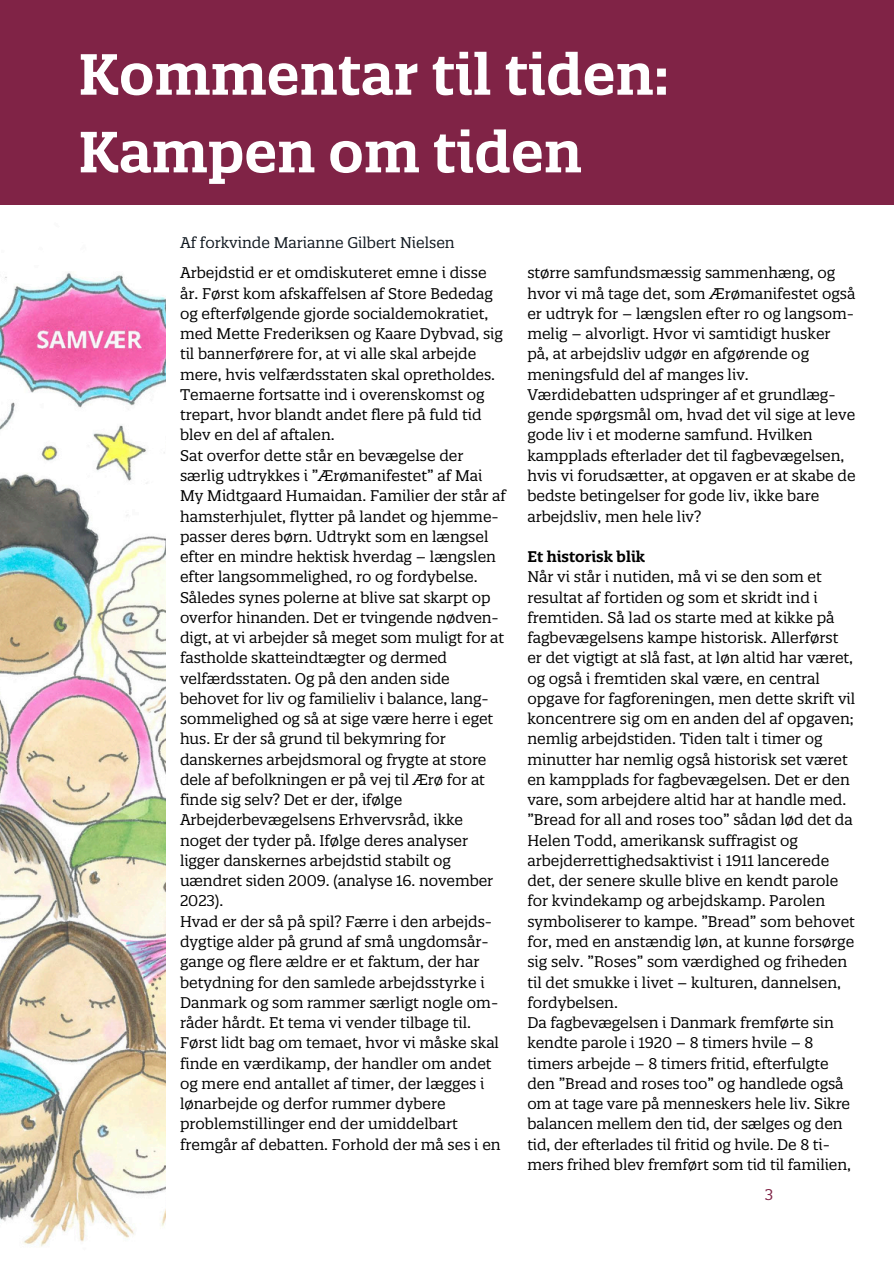
<style>
.page{position:relative;width:894px;height:1264px;background:#fff}
.page>*{position:absolute;margin:0;border:0;box-sizing:border-box;transform-origin:0 0}
.t1{font:600 56.25px/77.7px "Quatro Slab";color:#fff}
.t2{font:15px/20.2px "Quatro Slab";color:#000}
.t3{font:15px "Quatro Slab";color:#101820}
.t4{font:600 15px "Quatro Slab";color:#000}
.t5{font:15px "Quatro Slab";color:#802346}
</style>
<div class="page">
<img style="left:0;top:272px;width:165px;height:975px">
<div style="left:0;top:0;width:893px;height:205px;background:#802346"></div>
<p class="t1" style="left:78px;top:35px;width:592px">Kommentar til tiden:<br>Kampen om tiden</p>
<p class="t3" style="left:180px;top:233px;width:276px">Af forkvinde Marianne Gilbert Nielsen</p>
<p class="t2" style="left:180px;top:263px;width:324px">Arbejdstid er et omdiskuteret emne i disse år. Først kom afskaffelsen af Store Bededag og efterfølgende gjorde socialdemokratiet, med Mette Frederiksen og Kaare Dybvad, sig til bannerførere for, at vi alle skal arbejde mere, hvis velfærdsstaten skal opretholdes.<br>Temaerne fortsatte ind i overenskomst og trepart, hvor blandt andet flere på fuld tid blev en del af aftalen.</p>
<p class="t2" style="left:180px;top:445px;width:327px">Sat overfor dette står en bevægelse der særlig udtrykkes i ”Ærømanifestet” af Mai My Midtgaard Humaidan. Familier der står af hamsterhjulet, flytter på landet og hjemme&shy;passer deres børn. Udtrykt som en længsel efter en mindre hektisk hverdag – længslen efter langsommelighed, ro og fordybelse.</p>
<p class="t2" style="left:180px;top:587px;width:325px">Således synes polerne at blive sat skarpt op overfor hinanden. Det er tvingende nødven&shy;digt, at vi arbejder så meget som muligt for at fastholde skatteindtægter og dermed velfærdsstaten. Og på den anden side behovet for liv og familieliv i balance, lang&shy;sommelighed og så at sige være herre i eget hus. Er der så grund til bekymring for danskernes arbejdsmoral og frygte at store dele af befolkningen er på vej til Ærø for at finde sig selv? Det er der, ifølge Arbejderbevægelsens Erhvervsråd, ikke noget der tyder på. Ifølge deres analyser ligger danskernes arbejdstid stabilt og uændret siden 2009. (analyse 16. november 2023).</p>
<p class="t2" style="left:180px;top:911px;width:319px">Hvad er der så på spil? Færre i den arbejds&shy;dygtige alder på grund af små ungdomsår&shy;gange og flere ældre er et faktum, der har betydning for den samlede arbejdsstyrke i Danmark og som rammer særligt nogle om&shy;råder hårdt. Et tema vi vender tilbage til.</p>
<p class="t2" style="left:180px;top:1032px;width:322px">Først lidt bag om temaet, hvor vi måske skal finde en værdikamp, der handler om andet og mere end antallet af timer, der lægges i lønarbejde og derfor rummer dybere problemstillinger end der umiddelbart fremgår af debatten. Forhold der må ses i en</p>
<p class="t2" style="left:527px;top:263px;width:329px">større samfundsmæssig sammenhæng, og hvor vi må tage det, som Ærømanifestet også er udtryk for – længslen efter ro og langsom&shy;melig – alvorligt. Hvor vi samtidigt husker på, at arbejdsliv udgør en afgørende og meningsfuld del af manges liv.</p>
<p class="t2" style="left:527px;top:384px;width:329px">Værdidebatten udspringer af et grundlæg&shy;gende spørgsmål om, hvad det vil sige at leve gode liv i et moderne samfund. Hvilken kampplads efterlader det til fagbevægelsen, hvis vi forudsætter, at opgaven er at skabe de bedste betingelser for gode liv, ikke bare arbejdsliv, men hele liv?</p>
<p class="t4" style="left:527px;top:547px;width:119px">Et historisk blik</p>
<p class="t2" style="left:527px;top:566px;width:329px">Når vi står i nutiden, må vi se den som et resultat af fortiden og som et skridt ind i fremtiden. Så lad os starte med at kikke på fagbevægelsens kampe historisk. Allerførst er det vigtigt at slå fast, at løn altid har været, og også i fremtiden skal være, en central opgave for fagforeningen, men dette skrift vil koncentrere sig om en anden del af opgaven; nemlig arbejdstiden. Tiden talt i timer og minutter har nemlig også historisk set været en kampplads for fagbevægelsen. Det er den vare, som arbejdere altid har at handle med.</p>
<p class="t2" style="left:527px;top:809px;width:329px">”Bread for all and roses too” sådan lød det da Helen Todd, amerikansk suffragist og arbejderrettighedsaktivist i 1911 lancerede det, der senere skulle blive en kendt parole for kvindekamp og arbejdskamp. Parolen symboliserer to kampe. ”Bread” som behovet for, med en anstændig løn, at kunne forsørge sig selv. ”Roses” som værdighed og friheden til det smukke i livet – kulturen, dannelsen, fordybelsen.</p>
<p class="t2" style="left:527px;top:1012px;width:325px">Da fagbevægelsen i Danmark fremførte sin kendte parole i 1920 – 8 timers hvile – 8 timers arbejde – 8 timers fritid, efterfulgte den ”Bread and roses too” og handlede også om at tage vare på menneskers hele liv. Sikre balancen mellem den tid, der sælges og den tid, der efterlades til fritid og hvile. De 8 ti&shy;mers frihed blev fremført som tid til familien,</p>
<p class="t5" style="left:764px;top:1185px;width:10px">3</p>
</div>
